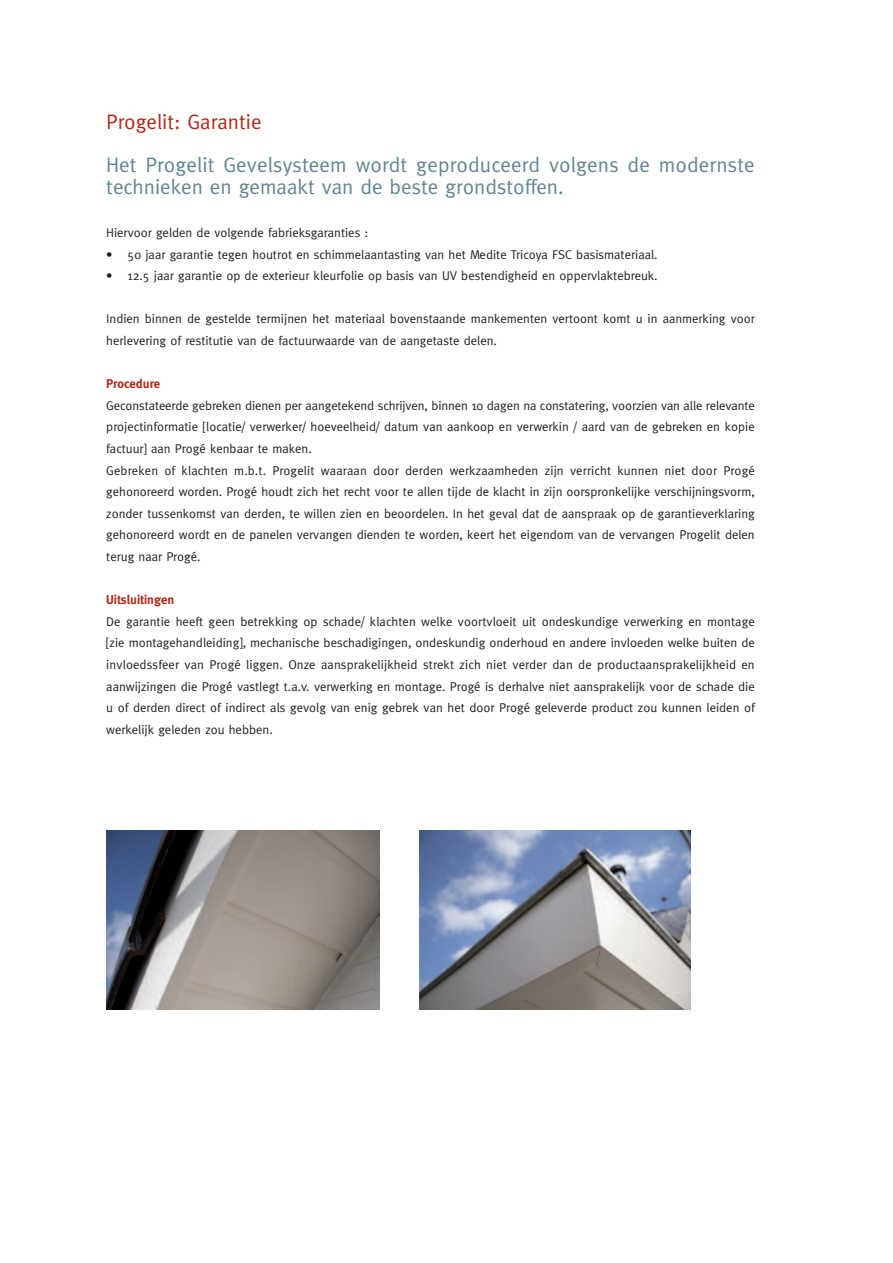
<style>
.page{position:relative;width:893px;height:1263px;background:#fff}
.page>*{position:absolute;margin:0;border:0;box-sizing:border-box;transform-origin:0 0}
.t1{font:21px/21.6px "Meta";color:#638594}
.t2{font:21px "Meta";color:#b1291a}
.t3{font:12.75px/21.6px "Meta";color:#231f20}
.t4{font:700 12.75px "Meta";color:#b1291a}
</style>
<div class="page">
<img style="left:106px;top:830px;width:274px;height:179px">
<img style="left:419px;top:830px;width:271px;height:179px">
<h1 class="t2" style="left:106px;top:109px;width:157px">Progelit: Garantie</h1>
<h1 class="t1" style="left:106px;top:154px;width:650px">Het Progelit Gevelsysteem wordt geproduceerd volgens de modernste technieken en gemaakt van de beste grondstoffen.</h1>
<p class="t3" style="left:106px;top:222px;width:264px">Hiervoor gelden de volgende fabrieksgaranties :</p>
<p class="t3" style="left:106px;top:243px;width:553px">• 50 jaar garantie tegen houtrot en schimmelaantasting van het Medite Tricoya FSC basismateriaal.</p>
<p class="t3" style="left:106px;top:265px;width:553px">• 12.5 jaar garantie op de exterieur kleurfolie op basis van UV bestendigheid en oppervlaktebreuk.</p>
<p class="t3" style="left:106px;top:308px;width:650px">Indien binnen de gestelde termijnen het materiaal bovenstaande mankementen vertoont komt u in aanmerking voor herlevering of restitutie van de factuurwaarde van de aangetaste delen.</p>
<p class="t4" style="left:106px;top:376px;width:55px">Procedure</p>
<p class="t3" style="left:106px;top:395px;width:650px">Geconstateerde gebreken dienen per aangetekend schrijven, binnen 10 dagen na constatering, voorzien van alle relevante projectinformatie [locatie/ verwerker/ hoeveelheid/ datum van aankoop en verwerkin / aard van de gebreken en kopie factuur] aan Progé kenbaar te maken.<br>Gebreken of klachten m.b.t. Progelit waaraan door derden werkzaamheden zijn verricht kunnen niet door Progé gehonoreerd worden. Progé houdt zich het recht voor te allen tijde de klacht in zijn oorspronkelijke verschijningsvorm, zonder tussenkomst van derden, te willen zien en beoordelen. In het geval dat de aanspraak op de garantieverklaring gehonoreerd wordt en de panelen vervangen dienden te worden, keert het eigendom van de vervangen Progelit delen terug naar Progé.</p>
<p class="t4" style="left:106px;top:592px;width:70px">Uitsluitingen</p>
<p class="t3" style="left:106px;top:611px;width:650px;text-align:justify">De garantie heeft geen betrekking op schade/ klachten welke voortvloeit uit ondeskundige verwerking en montage [zie montagehandleiding], mechanische beschadigingen, ondeskundig onderhoud en andere invloeden welke buiten de invloedssfeer van Progé liggen. Onze aansprakelijkheid strekt zich niet verder dan de productaansprakelijkheid en aanwijzingen die Progé vastlegt t.a.v. verwerking en montage. Progé is derhalve niet aansprakelijk voor de schade die u of derden direct of indirect als gevolg van enig gebrek van het door Progé geleverde product zou kunnen leiden of werkelijk geleden zou hebben.</p>
</div>
